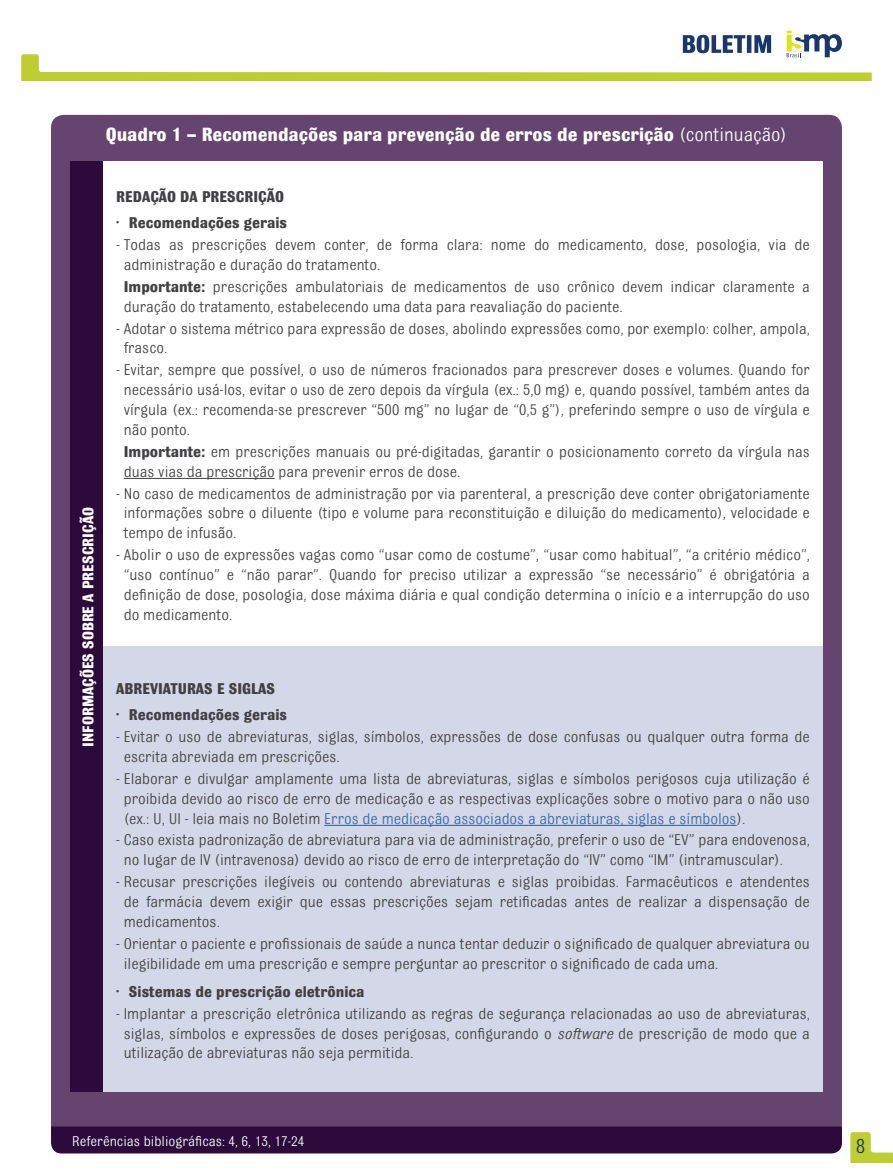
<style>
.page{position:relative;width:893px;height:1174px;background:#fff}
.page>*{position:absolute;margin:0;border:0;box-sizing:border-box;transform-origin:0 0}
.t1{font:21.6px "Bulldog";color:#1b3668}
.subtitulo_quadro_azu{font:700 20.25px "Bulldog";color:#fff}
.Texto_tabela{font:16.5px/19.8px "Bulldog";color:#414042}
.Texto_tabela-2{font:700 16.5px "Bulldog";color:#414042}
.texto_tabelas{font:700 16.5px "Bulldog";color:#fff}
.Texto_errado{font:15px "Bulldog";color:#fff}
.s1{font-weight:400}
.s2{font-weight:700}
.s3{color:#3a68a5}
.s4{font-style:italic}
</style>
<div class="page">
<div style="left:51px;top:115px;width:791px;height:1011px;background:#654570"></div>
<div style="left:51px;top:1126px;width:791px;height:27px;background:#2c0b3c"></div>
<div style="left:70px;top:161px;width:33px;height:931px;background:#2c0b3c"></div>
<div style="left:103px;top:161px;width:720px;height:485px;background:#fff"></div>
<div style="left:103px;top:646px;width:720px;height:446px;background:#d4d7e7"></div>
<hr style="left:124px;top:478px;width:151px;height:1px;background:#414042">
<hr style="left:324px;top:825px;width:413px;height:1px;background:#215e9e">
<svg style="left:21px;top:31px;width:851px;height:50px"></svg>
<svg style="left:850px;top:1132px;width:43px;height:31px"></svg>
<p class="subtitulo_quadro_azu" style="left:106px;top:124px;width:683px">Quadro 1 – Recomendações para prevenção de erros de prescrição <span class="s1">(continuação)</span></p>
<p class="texto_tabelas" style="left:80px;top:746px;width:241px;rotate:-90deg">INFORMAÇÕES SOBRE A PRESCRIÇÃO</p>
<p class="Texto_tabela-2" style="left:116px;top:188px;width:169px">REDAÇÃO DA PRESCRIÇÃO</p>
<p class="Texto_tabela-2" style="left:116px;top:214px;width:173px">• Recomendações gerais</p>
<p class="Texto_tabela" style="left:124px;top:235px;width:688px;text-indent:-8px">- Todas as prescrições devem conter, de forma clara: nome do medicamento, dose, posologia, via de administração e duração do tratamento.</p>
<p class="Texto_tabela" style="left:124px;top:276px;width:688px"><span class="s2">Importante:</span> prescrições ambulatoriais de medicamentos de uso crônico devem indicar claramente a duração do tratamento, estabelecendo uma data para reavaliação do paciente.</p>
<p class="Texto_tabela" style="left:124px;top:318px;width:688px;text-indent:-8px">- Adotar o sistema métrico para expressão de doses, abolindo expressões como, por exemplo: colher, ampola, frasco.</p>
<p class="Texto_tabela" style="left:124px;top:360px;width:688px;text-align:justify;text-indent:-8px">- Evitar, sempre que possível, o uso de números fracionados para prescrever doses e volumes. Quando for necessário usá-los, evitar o uso de zero depois da vírgula (ex.: 5,0 mg) e, quando possível, também antes da vírgula (ex.: recomenda-se prescrever “500 mg” no lugar de “0,5 g”), preferindo sempre o uso de vírgula e não ponto.</p>
<p class="Texto_tabela" style="left:124px;top:441px;width:688px"><span class="s2">Importante:</span> em prescrições manuais ou pré-digitadas, garantir o posicionamento correto da vírgula nas duas vias da prescrição para prevenir erros de dose.</p>
<p class="Texto_tabela" style="left:124px;top:483px;width:688px;text-align:justify;text-indent:-8px">- No caso de medicamentos de administração por via parenteral, a prescrição deve conter obrigatoriamente informações sobre o diluente (tipo e volume para reconstituição e diluição do medicamento), velocidade e tempo de infusão.</p>
<p class="Texto_tabela" style="left:124px;top:544px;width:688px;text-align:justify;text-indent:-8px">- Abolir o uso de expressões vagas como “usar como de costume”, “usar como habitual”, “a critério médico”, “uso contínuo” e “não parar”. Quando for preciso utilizar a expressão “se necessário” é obrigatória a definição de dose, posologia, dose máxima diária e qual condição determina o início e a interrupção do uso do medicamento.</p>
<p class="Texto_tabela-2" style="left:116px;top:680px;width:160px">ABREVIATURAS E SIGLAS</p>
<p class="Texto_tabela-2" style="left:116px;top:706px;width:173px">• Recomendações gerais</p>
<p class="Texto_tabela" style="left:124px;top:726px;width:688px;text-indent:-8px">- Evitar o uso de abreviaturas, siglas, símbolos, expressões de dose confusas ou qualquer outra forma de escrita abreviada em prescrições.</p>
<p class="Texto_tabela" style="left:124px;top:768px;width:688px;text-align:justify;text-indent:-8px">- Elaborar e divulgar amplamente uma lista de abreviaturas, siglas e símbolos perigosos cuja utilização é proibida devido ao risco de erro de medicação e as respectivas explicações sobre o motivo para o não uso (ex.: U, UI - leia mais no Boletim <span class="s3">Erros de medicação associados a abreviaturas, siglas e símbolos</span>).</p>
<p class="Texto_tabela" style="left:124px;top:830px;width:688px;text-indent:-8px">- Caso exista padronização de abreviatura para via de administração, preferir o uso de “EV” para endovenosa, no lugar de IV (intravenosa) devido ao risco de erro de interpretação do “IV” como “IM” (intramuscular).</p>
<p class="Texto_tabela" style="left:124px;top:871px;width:688px;text-align:justify;text-indent:-8px">- Recusar prescrições ilegíveis ou contendo abreviaturas e siglas proibidas. Farmacêuticos e atendentes de farmácia devem exigir que essas prescrições sejam retificadas antes de realizar a dispensação de medicamentos.</p>
<p class="Texto_tabela" style="left:124px;top:933px;width:688px;text-indent:-8px">- Orientar o paciente e profissionais de saúde a nunca tentar deduzir o significado de qualquer abreviatura ou ilegibilidade em uma prescrição e sempre perguntar ao prescritor o significado de cada uma.</p>
<p class="Texto_tabela-2" style="left:116px;top:983px;width:250px">• Sistemas de prescrição eletrônica</p>
<p class="Texto_tabela" style="left:124px;top:1003px;width:688px;text-align:justify;text-indent:-8px">- Implantar a prescrição eletrônica utilizando as regras de segurança relacionadas ao uso de abreviaturas, siglas, símbolos e expressões de doses perigosas, configurando o <span class="s4">software</span> de prescrição de modo que a utilização de abreviaturas não seja permitida.</p>
<p class="Texto_errado" style="left:72px;top:1133px;width:234px">Referências bibliográficas: 4, 6, 13, 17-24</p>
<h1 class="t1" style="left:856px;top:1135px;width:11px">8</h1>
</div>
